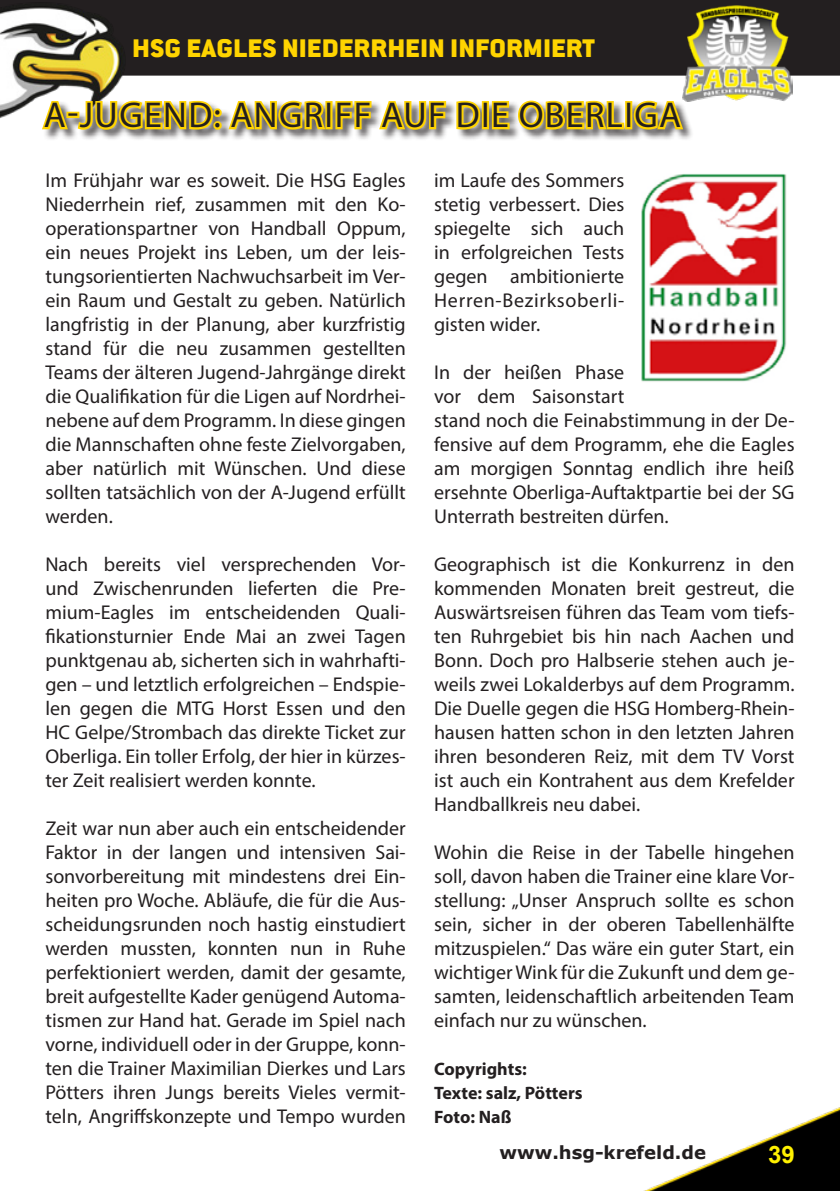
<style>
.page{position:relative;width:840px;height:1191px;background:#fff}
.page>*{position:absolute;margin:0;border:0;box-sizing:border-box;transform-origin:0 0}
.t1{font:36px "Myriad Pro";letter-spacing:.04em;color:#231f20}
.t2{font:28px "Conduit ITC Black";letter-spacing:.025em;color:#ffd400}
.t3{font:700 24px "Arial";color:#fff101}
.t4{font:20px/24px "Myriad Pro";color:#231f20;text-align:justify}
.t5{font:700 18px "Myriad Pro";color:#231f20}
.t6{font:700 18px "Verdana";color:#231f20}
</style>
<div class="page">
<img style="left:643px;top:1107px;width:196px;height:84px">
<div style="left:131px;top:0;width:708px;height:76px;background:#231f20"></div>
<img style="left:0;top:0;width:131px;height:119px">
<img style="left:682px;top:6px;width:109px;height:95px">
<div style="left:43px;top:100px;width:650px;height:41px;background:#231f20;opacity:.75"></div>
<svg style="left:39px;top:73px;width:176px;height:68px"></svg>
<div style="left:213px;top:108px;width:8px;height:9px;border:4px solid #ffd400;border-radius:50%"></div>
<div style="left:213px;top:121px;width:8px;height:9px;border:4px solid #ffd400;border-radius:50%"></div>
<svg style="left:226px;top:73px;width:256px;height:68px"></svg>
<div style="left:481px;top:101px;width:7px;height:28px;border:4px solid #ffd400"></div>
<svg style="left:489px;top:100px;width:136px;height:32px;background:#dac14a"></svg>
<div style="left:624px;top:101px;width:8px;height:28px;border:4px solid #ffd400"></div>
<svg style="left:631px;top:73px;width:54px;height:59px"></svg>
<img style="left:641px;top:174px;width:146px;height:208px">
<p class="t2" style="left:132px;top:31px;width:463px">HSG EAGLES NIEDERRHEIN INFORMIERT</p>
<p class="t1" style="left:44px;top:93px;width:638px">A-JUGEND: ANGRIFF AUF DIE OBERLIGA</p>
<p class="t4" style="left:45px;top:168px;width:362px">Im Frühjahr war es soweit. Die HSG Eagles Niederrhein rief, zusammen mit den Ko&shy;operationspartner von Handball Oppum, ein neues Projekt ins Leben, um der leis&shy;tungsorientierten Nachwuchsarbeit im Ver&shy;ein Raum und Gestalt zu geben. Natürlich langfristig in der Planung, aber kurzfristig stand für die neu zusammen gestellten Teams der älteren Jugend-Jahrgänge direkt die Qualifikation für die Ligen auf Nordrhei&shy;nebene auf dem Programm. In diese gingen die Mannschaften ohne feste Zielvorgaben, aber natürlich mit Wünschen. Und diese sollten tatsächlich von der A-Jugend erfüllt werden.</p>
<p class="t4" style="left:45px;top:552px;width:362px">Nach bereits viel versprechenden Vor&shy;und Zwischenrunden lieferten die Pre&shy;mium-Eagles im entscheidenden Quali&shy;fikationsturnier Ende Mai an zwei Tagen punktgenau ab, sicherten sich in wahrhafti&shy;gen – und letztlich erfolgreichen – Endspie&shy;len gegen die MTG Horst Essen und den HC Gelpe/Strombach das direkte Ticket zur Oberliga. Ein toller Erfolg, der hier in kürzes&shy;ter Zeit realisiert werden konnte.</p>
<p class="t4" style="left:45px;top:816px;width:362px">Zeit war nun aber auch ein entscheidender Faktor in der langen und intensiven Sai&shy;sonvorbereitung mit mindestens drei Ein&shy;heiten pro Woche. Abläufe, die für die Aus&shy;scheidungsrunden noch hastig einstudiert werden mussten, konnten nun in Ruhe perfektioniert werden, damit der gesamte, breit aufgestellte Kader genügend Automa&shy;tismen zur Hand hat. Gerade im Spiel nach vorne, individuell oder in der Gruppe, konn&shy;ten die Trainer Maximilian Dierkes und Lars Pötters ihren Jungs bereits Vieles vermit&shy;teln, Angriffskonzepte und Tempo wurden</p>
<p class="t4" style="left:434px;top:168px;width:191px">im Laufe des Sommers stetig verbessert. Dies spiegelte sich auch in erfolgreichen Tests gegen ambitionierte Herren-Bezirksoberli&shy;gisten wider.</p>
<p class="t4" style="left:434px;top:360px;width:362px;text-align:left">In der heißen Phase<br>vor dem Saisonstart<br>stand noch die Feinabstimmung in der De&shy;fensive auf dem Programm, ehe die Eagles am morgigen Sonntag endlich ihre heiß ersehnte Oberliga-Auftaktpartie bei der SG Unterrath bestreiten dürfen.</p>
<p class="t4" style="left:434px;top:552px;width:362px">Geographisch ist die Konkurrenz in den kommenden Monaten breit gestreut, die Auswärtsreisen führen das Team vom tiefs&shy;ten Ruhrgebiet bis hin nach Aachen und Bonn. Doch pro Halbserie stehen auch je&shy;weils zwei Lokalderbys auf dem Programm.<br>Die Duelle gegen die HSG Homberg-Rhein&shy;hausen hatten schon in den letzten Jahren ihren besonderen Reiz, mit dem TV Vorst ist auch ein Kontrahent aus dem Krefelder Handballkreis neu dabei.</p>
<p class="t4" style="left:434px;top:840px;width:362px">Wohin die Reise in der Tabelle hingehen soll, davon haben die Trainer eine klare Vor&shy;stellung: „Unser Anspruch sollte es schon sein, sicher in der oberen Tabellenhälfte mitzuspielen.“ Das wäre ein guter Start, ein wichtiger Wink für die Zukunft und dem ge&shy;samten, leidenschaftlich arbeitenden Team einfach nur zu wünschen.</p>
<p class="t5" style="left:434px;top:1057px;width:94px">Copyrights:</p>
<p class="t5" style="left:434px;top:1081px;width:150px">Texte: salz, Pötters</p>
<p class="t5" style="left:434px;top:1105px;width:79px">Foto: Naß</p>
<p class="t6" style="left:499px;top:1140px;width:208px">www.hsg-krefeld.de</p>
<p class="t3" style="left:767px;top:1137px;width:28px">39</p>
</div>
